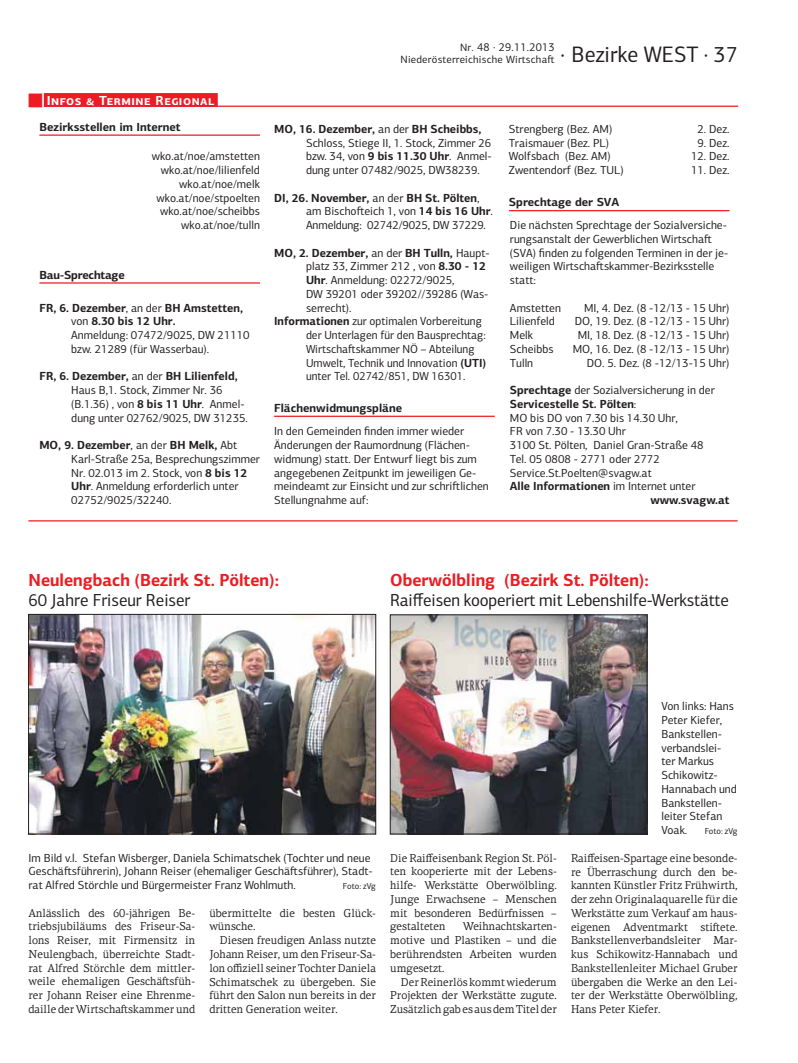
<style>
.page{position:relative;width:798px;height:1063px;background:#fff}
.page>*{position:absolute;margin:0;border:0;box-sizing:border-box;transform-origin:0 0}
.t1{font:22.5px "PF Centro Sans Pro";color:#231f20;scale:.96 1}
.t2{font:17.5px "PF Centro Sans Pro";letter-spacing:-.01em;color:#231f20;scale:.96 1}
.t3{font:700 17.5px "PF Centro Sans Pro";color:#ed1c24;scale:.96 1}
.t4{font:700 13.12px "PF Centro Sans Pro";letter-spacing:.04em;color:#fff}
.t5{font:11.75px/13.8px "PF Centro Sans Pro";color:#231f20}
.t6{font:700 11.75px "PF Centro Sans Pro";color:#231f20}
.t7{font:11.75px "PF Centro Sans Pro";color:#231f20;scale:.96 1}
.t8{font:11.5px/13.8px "PF Centro Serif Pro";color:#231f20;text-align:justify;scale:.96 1}
.t9{font:11.5px "PF Centro Sans Pro";letter-spacing:.02em;color:#231f20;scale:.96 1}
.t10{font:10.62px "PF Centro Sans Pro";color:#231f20}
.t11{font:8.75px "PF Centro Sans Pro";letter-spacing:-.035em;color:#231f20}
.s1{font-weight:700}
.s2{font-size:10.62px}
.s3{font-weight:400}
</style>
<div class="page">
<hr style="left:39px;top:282px;width:221px;height:2px;background:#ed1c24">
<hr style="left:274px;top:416px;width:220px;height:1px;background:#ed1c24">
<hr style="left:508px;top:210px;width:221px;height:1px;background:#ed1c24">
<div style="left:44px;top:93px;width:174px;height:14px;background:#ed1c24"></div>
<hr style="left:44px;top:106px;width:694px;height:1px;background:#ed1c24">
<hr style="left:39px;top:135px;width:221px;height:1px;background:#ed1c24">
<hr style="left:28px;top:520px;width:709px;height:2px;background:#ed1c24">
<img style="left:392px;top:617px;width:253px;height:215px">
<div style="left:390px;top:615px;width:257px;height:219px;border:1px solid #231f20"></div>
<img style="left:30px;top:616px;width:344px;height:216px">
<div style="left:28px;top:614px;width:348px;height:220px;border:1px solid #231f20"></div>
<svg style="left:43px;top:93px;width:25px;height:14px"></svg>
<p class="t4" style="left:47px;top:96px;width:169px">Infos &amp; Termine Regional</p>
<p class="t6" style="left:39px;top:123px;width:143px">Bezirksstellen im Internet</p>
<p class="t5" style="left:152px;top:151px;width:110px;text-align:right">wko.at/noe/amstetten wko.at/noe/lilienfeld wko.at/noe/melk wko.at/noe/stpoelten wko.at/noe/scheibbs wko.at/noe/tulln</p>
<p class="t6" style="left:39px;top:270px;width:87px">Bau-Sprechtage</p>
<p class="t5" style="left:71px;top:302px;width:180px;text-indent:-32px"><span class="s1">FR, 6. Dezember</span>, an der <span class="s1">BH Amstetten, </span>von <span class="s1">8.30 bis 12 Uhr.<br></span>Anmeldung: 07472/9025, DW 21110 bzw. 21289 (für Wasserbau).</p>
<p class="t5" style="left:71px;top:371px;width:178px;text-indent:-32px"><span class="s1">FR, 6. Dezember,</span> an der <span class="s1">BH Lilienfeld, </span>Haus B,1. Stock, Zimmer Nr. 36 (B.1.36) , von <span class="s1">8 bis 11 Uhr</span>. Anmel&shy;dung unter 02762/9025, DW 31235.</p>
<p class="t5" style="left:71px;top:440px;width:190px;text-indent:-32px"><span class="s1">MO, 9. Dezember</span>, an der <span class="s1">BH Melk,</span> Abt<br>Karl-Straße 25a, Besprechungszimmer<br>Nr. 02.013 im 2. Stock, von <span class="s1">8 bis 12<br>Uhr</span>. Anmeldung erforderlich unter<br>02752/9025/32240.</p>
<p class="t9" style="left:460px;top:43px;width:100px"><span class="s2">Nr.</span> 48 · 29.11.2013</p>
<p class="t10" style="left:400px;top:55px;width:155px">Niederösterreichische Wirtscha-</p>
<h1 class="t1" style="left:560px;top:46px;width:186px">· Bezirke WEST · 37</h1>
<p class="t5" style="left:306px;top:123px;width:187px;text-indent:-32px"><span class="s1">MO, 16. Dezember,</span> an der <span class="s1">BH Scheibbs, </span>Schloss, Stiege II, 1. Stock, Zimmer 26 bzw. 34, von <span class="s1">9 bis 11.30 Uhr</span>. Anmel&shy;dung unter 07482/9025, DW38239.</p>
<p class="t5" style="left:306px;top:192px;width:188px;text-indent:-32px"><span class="s1">DI, 26. November,</span> an der <span class="s1">BH St. Pölten</span>, am Bischo-eich 1, von <span class="s1">14 bis 16 Uhr</span>.<br>Anmeldung: 02742/9025, DW 37229.</p>
<p class="t6" style="left:274px;top:248px;width:217px">MO, 2. Dezember, <span class="s3">an der</span> BH Tulln, <span class="s3">Haupt-</span></p>
<p class="t5" style="left:306px;top:261px;width:181px">platz 33, Zimmer 212 , von <span class="s1">8.30 - 12</span></p>
<p class="t5" style="left:306px;top:275px;width:150px"><span class="s1">Uhr</span>. Anmeldung: 02272/9025,</p>
<p class="t5" style="left:306px;top:288px;width:184px">DW 39201 oder 39202//39286 (Was-</p>
<p class="t5" style="left:306px;top:302px;width:47px">serrecht).</p>
<p class="t7" style="left:274px;top:317px;width:218px"><span class="s1">Informationen</span> zur optimalen Vorbereitung</p>
<p class="t7" style="left:306px;top:331px;width:188px">der Unterlagen für den Bausprechtag:</p>
<p class="t7" style="left:306px;top:345px;width:177px">Wirtscha-skammer NÖ – Abteilung</p>
<p class="t7" style="left:306px;top:358px;width:189px">Umwelt, Technik und Innovation <span class="s1">(UTI)</span></p>
<p class="t7" style="left:306px;top:372px;width:167px">unter Tel. 02742/851, DW 16301.</p>
<p class="t6" style="left:274px;top:404px;width:129px">Flächenwidmungspläne</p>
<p class="t5" style="left:274px;top:426px;width:216px">In den Gemeinden finden immer wieder Änderungen der Raumordnung (Flächen&shy;widmung) statt. Der Entwurf liegt bis zum angegebenen Zeitpunkt im jeweiligen Ge&shy;meindeamt zur Einsicht und zur schri-lichen Stellungnahme auf:</p>
<p class="t5" style="left:508px;top:123px;width:105px">Strengberg (Bez. AM)</p>
<p class="t5" style="left:697px;top:123px;width:34px">2. Dez.</p>
<p class="t5" style="left:508px;top:137px;width:102px">Traismauer (Bez. PL)</p>
<p class="t5" style="left:697px;top:137px;width:34px">9. Dez.</p>
<p class="t5" style="left:508px;top:151px;width:103px">Wolfsbach (Bez. AM)</p>
<p class="t5" style="left:690px;top:151px;width:40px">12. Dez.</p>
<p class="t5" style="left:508px;top:165px;width:116px">Zwentendorf (Bez. TUL)</p>
<p class="t5" style="left:690px;top:165px;width:40px">11. Dez.</p>
<p class="t6" style="left:508px;top:198px;width:112px">Sprechtage der SVA</p>
<p class="t5" style="left:510px;top:220px;width:220px">Die nächsten Sprechtage der Sozialversiche&shy;rungsanstalt der Gewerblichen Wirtscha-(SVA) finden zu folgenden Terminen in der je&shy;weiligen Wirtscha-skammer-Bezirksstelle statt:</p>
<p class="t5" style="left:510px;top:302px;width:52px">Amstetten</p>
<p class="t5" style="left:584px;top:302px;width:147px">MI, 4. Dez. (8 -12/13 - 15 Uhr)</p>
<p class="t5" style="left:510px;top:316px;width:46px">Lilienfeld</p>
<p class="t5" style="left:574px;top:316px;width:156px">DO, 19. Dez. (8 -12/13 - 15 Uhr)</p>
<p class="t5" style="left:510px;top:330px;width:25px">Melk</p>
<p class="t5" style="left:577px;top:330px;width:153px">MI, 18. Dez. (8 -12/13 - 15 Uhr)</p>
<p class="t5" style="left:510px;top:343px;width:45px">Scheibbs</p>
<p class="t5" style="left:572px;top:343px;width:158px">MO, 16. Dez. (8 -12/13 - 15 Uhr)</p>
<p class="t5" style="left:510px;top:357px;width:25px">Tulln</p>
<p class="t5" style="left:586px;top:357px;width:144px">DO. 5. Dez. (8 -12/13-15 Uhr)</p>
<p class="t5" style="left:510px;top:385px;width:206px"><span class="s1">Sprechtage</span> der Sozialversicherung in der</p>
<p class="t6" style="left:510px;top:400px;width:128px">Servicestelle St. Pölten<span class="s3">:</span></p>
<p class="t5" style="left:510px;top:412px;width:169px">MO bis DO von 7.30 bis 14.30 Uhr,</p>
<p class="t5" style="left:510px;top:426px;width:117px">FR von 7.30 - 13.30 Uhr</p>
<p class="t5" style="left:510px;top:440px;width:195px">3100 St. Pölten, Daniel Gran-Straße 48</p>
<p class="t5" style="left:510px;top:453px;width:151px">Tel. 05 0808 - 2771 oder 2772</p>
<p class="t5" style="left:510px;top:467px;width:143px">Service.St.Poelten@svagw.at</p>
<p class="t6" style="left:510px;top:482px;width:187px">Alle Informationen <span class="s3">im Internet unter</span></p>
<p class="t6" style="left:650px;top:496px;width:81px">www.svagw.at</p>
<h2 class="t3" style="left:29px;top:574px;width:262px">Neulengbach (Bezirk St. Pölten):</h2>
<h2 class="t2" style="left:29px;top:594px;width:170px">60 Jahre Friseur Reiser</h2>
<h2 class="t3" style="left:390px;top:574px;width:271px">Oberwölbling (Bezirk St. Pölten):</h2>
<h2 class="t2" style="left:390px;top:594px;width:354px">Raiffeisen kooperiert mit Lebenshilfe-Werkstätte</h2>
<p class="t5" style="left:29px;top:852px;width:345px">Im Bild v.l. Stefan Wisberger, Daniela Schimatschek (Tochter und neue<br>Geschä-sführerin), Johann Reiser (ehemaliger Geschä-sführer), Stadt&shy;rat Alfred Störchle und Bürgermeister Franz Wohlmuth.</p>
<p class="t11" style="left:343px;top:883px;width:34px">Foto: zVg</p>
<p class="t8" style="left:29px;top:907px;width:175px">Anlässlich des 60-jährigen Be&shy;triebsjubiläums des Friseur-Sa&shy;lons Reiser, mit Firmensitz in Neulengbach, überreichte Stadt&shy;rat Alfred Störchle dem mittler&shy;weile ehemaligen Geschä-sfüh&shy;rer Johann Reiser eine Ehrenme&shy;daille der Wirtscha-skammer und</p>
<p class="t8" style="left:209px;top:907px;width:175px">übermittelte die besten Glück&shy;wünsche.</p>
<p class="t8" style="left:209px;top:935px;width:175px;text-indent:11px">Diesen freudigen Anlass nutzte Johann Reiser, um den Friseur-Sa&shy;lon offiziell seiner Tochter Daniela Schimatschek zu übergeben. Sie führt den Salon nun bereits in der dritten Generation weiter.</p>
<p class="t8" style="left:390px;top:852px;width:175px">Die Raiffeisenbank Region St. Pöl&shy;ten kooperierte mit der Lebens&shy;hilfe- Werkstätte Oberwölbling.<br>Junge Erwachsene – Menschen mit besonderen Bedürfnissen – gestalteten</p>
<p class="t8" style="left:390px;top:921px;width:175px;text-indent:73px">Weihnachtskarten&shy;motive und Plastiken – und die berührendsten Arbeiten wurden umgesetzt.</p>
<p class="t8" style="left:390px;top:976px;width:175px;text-indent:11px">Der Reinerlös kommt wiederum Projekten der Werkstätte zugute.<br>Zusätzlich gab es aus dem Titel der</p>
<p class="t5" style="left:661px;top:701px;width:77px">Von links: Hans<br>Peter Kiefer,<br>Bankstellen&shy;verbandslei&shy;ter Markus<br>Schikowitz-<br>Hannabach und<br>Bankstellen&shy;leiter Stefan<br>Voak.</p>
<p class="t11" style="left:704px;top:828px;width:34px">Foto: zVg</p>
<p class="t8" style="left:570px;top:852px;width:175px">Raiffeisen-Spartage eine besonde&shy;re Überraschung durch den be&shy;kannten Künstler Fritz Frühwirth, der zehn Originalaquarelle für die Werkstätte zum Verkauf am haus&shy;eigenen Adventmarkt sti-ete.<br>Bankstellenverbandsleiter Mar&shy;kus Schikowitz-Hannabach und Bankstellenleiter Michael Gruber übergaben die Werke an den Lei&shy;ter der Werkstätte Oberwölbling, Hans Peter Kiefer.</p>
</div>
